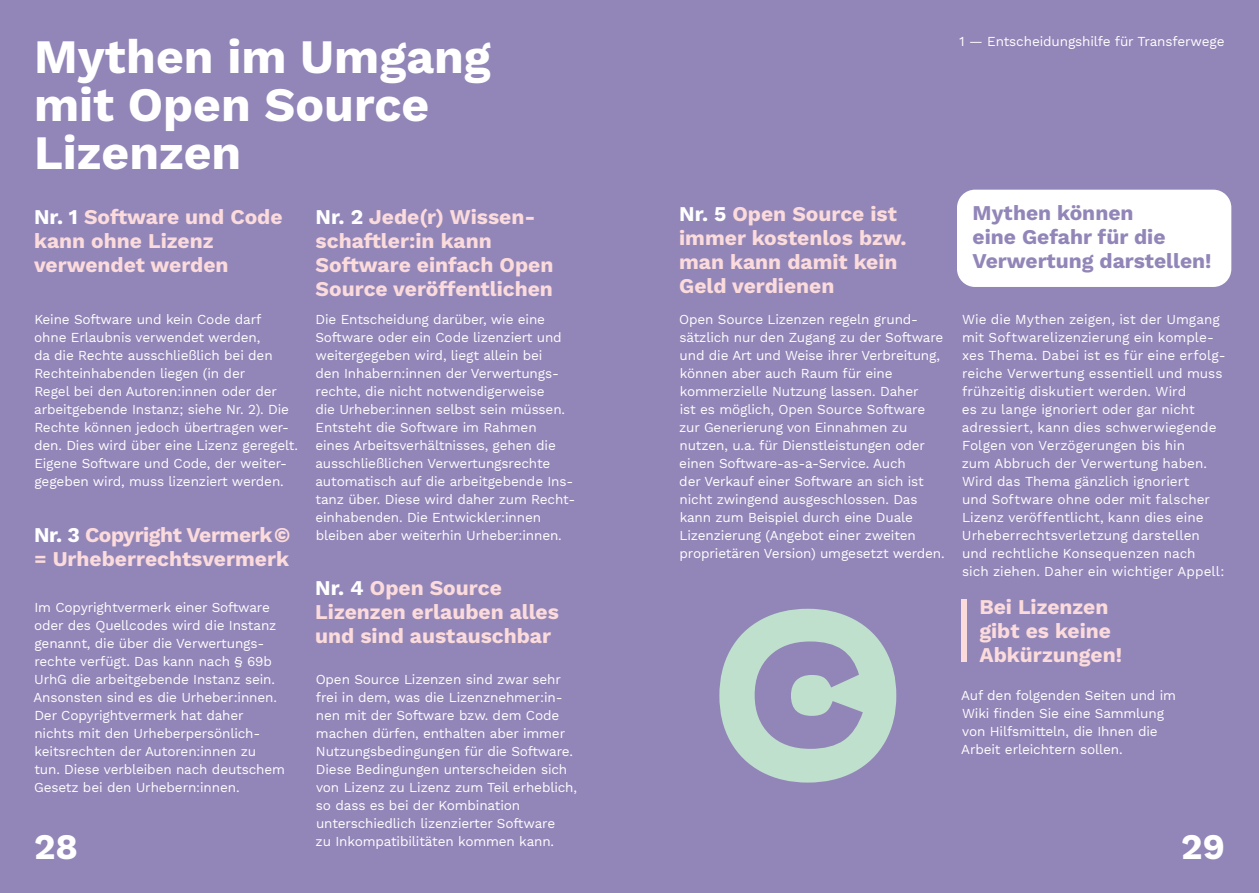
<style>
.page{position:relative;width:1259px;height:893px;background:#fff}
.page>*{position:absolute;margin:0;border:0;box-sizing:border-box;transform-origin:0 0}
.t1{font:700 48px/48px "Work Sans";color:#fff}
.t2{font:700 36px "Work Sans";color:#fff}
.t3{font:700 21px/24px "Work Sans";color:#fbdbdb}
.t4{font:700 21px/24px "Work Sans";color:#9285b8}
.t5{font:13.5px/18px "Work Sans";letter-spacing:-.01em;color:#fff}
.s1{color:#fff}
</style>
<div class="page">
<div style="left:0;top:0;width:629px;height:893px;background:#9285b8"></div>
<div style="left:629px;top:0;width:630px;height:893px;background:#9285b8"></div>
<div style="left:961px;top:599px;width:6px;height:62px;background:#fbdbdb"></div>
<div style="left:957px;top:190px;width:274px;height:97px;background:#fff;border-radius:18px"></div>
<svg style="left:719px;top:609px;width:177px;height:174px"></svg>
<h1 class="t1" style="left:34px;top:31px;width:458px">Mythen im Umgang mit Open Source<br>Lizenzen</h1>
<h3 class="t3" style="left:34px;top:204px;width:250px"><span class="s1">Nr. 1</span> Software und Code kann ohne Lizenz verwendet werden</h3>
<h3 class="t3" style="left:316px;top:204px;width:239px"><span class="s1">Nr. 2</span> Jede(r) Wissen&shy;schaftler:in kann<br>Software einfach Open<br>Source veröffentlichen</h3>
<p class="t5" style="left:959px;top:33px;width:267px">1 — Entscheidungshilfe für Transferwege</p>
<h3 class="t3" style="left:679px;top:202px;width:229px"><span class="s1">Nr. 5</span> Open Source ist immer kostenlos bzw. man kann damit kein<br>Geld verdienen</h3>
<h3 class="t4" style="left:972px;top:200px;width:240px">Mythen können<br>eine Gefahr für die<br>Verwertung darstellen!</h3>
<p class="t5" style="left:315px;top:311px;width:261px">Die Entscheidung darüber, wie eine Software oder ein Code lizenziert und weitergegeben wird, liegt allein bei<br>den Inhabern:innen der Verwertungs&shy;rechte, die nicht notwendigerweise<br>die Urheber:innen selbst sein müssen.<br>Entsteht die Software im Rahmen<br>eines Arbeitsverhältnisses, gehen die ausschließlichen Verwertungsrechte automatisch auf die arbeitgebende Ins&shy;tanz über. Diese wird daher zum Recht&shy;einhabenden. Die Entwickler:innen bleiben aber weiterhin Urheber:innen.</p>
<p class="t5" style="left:679px;top:311px;width:267px">Open Source Lizenzen regeln grund&shy;sätzlich nur den Zugang zu der Software und die Art und Weise ihrer Verbreitung, können aber auch Raum für eine kommerzielle Nutzung lassen. Daher<br>ist es möglich, Open Source Software zur Generierung von Einnahmen zu nutzen, u.a. für Dienstleistungen oder einen Software-as-a-Service. Auch<br>der Verkauf einer Software an sich ist nicht zwingend ausgeschlossen. Das kann zum Beispiel durch eine Duale Lizenzierung (Angebot einer zweiten proprietären Version) umgesetzt werden.</p>
<p class="t5" style="left:34px;top:311px;width:265px">Keine Software und kein Code darf<br>ohne Erlaubnis verwendet werden,<br>da die Rechte ausschließlich bei den Rechteinhabenden liegen (in der<br>Regel bei den Autoren:innen oder der arbeitgebende Instanz; siehe Nr. 2). Die Rechte können jedoch übertragen wer&shy;den. Dies wird über eine Lizenz geregelt.<br>Eigene Software und Code, der weiter&shy;gegeben wird, muss lizenziert werden.</p>
<p class="t5" style="left:961px;top:311px;width:265px">Wie die Mythen zeigen, ist der Umgang mit Softwarelizenzierung ein komple&shy;xes Thema. Dabei ist es für eine erfolg&shy;reiche Verwertung essentiell und muss frühzeitig diskutiert werden. Wird<br>es zu lange ignoriert oder gar nicht adressiert, kann dies schwerwiegende Folgen von Verzögerungen bis hin<br>zum Abbruch der Verwertung haben.<br>Wird das Thema gänzlich ignoriert<br>und Software ohne oder mit falscher Lizenz veröffentlicht, kann dies eine Urheberrechtsverletzung darstellen und rechtliche Konsequenzen nach<br>sich ziehen. Daher ein wichtiger Appell:</p>
<h3 class="t3" style="left:34px;top:522px;width:258px"><span class="s1">Nr. 3</span> Copyright Vermerk© = Urheberrechtsvermerk</h3>
<h3 class="t3" style="left:315px;top:575px;width:245px"><span class="s1">Nr. 4</span> Open Source<br>Lizenzen erlauben alles und sind austauschbar</h3>
<h3 class="t3" style="left:979px;top:594px;width:144px">Bei Lizenzen gibt es keine<br>Abkürzungen!</h3>
<p class="t5" style="left:34px;top:599px;width:253px">Im Copyrightvermerk einer Software oder des Quellcodes wird die Instanz genannt, die über die Verwertungs&shy;rechte verfügt. Das kann nach § 69b UrhG die arbeitgebende Instanz sein.<br>Ansonsten sind es die Urheber:innen.<br>Der Copyrightvermerk hat daher nichts mit den Urheberpersönlich&shy;keitsrechten der Autoren:innen zu<br>tun. Diese verbleiben nach deutschem Gesetz bei den Urhebern:innen.</p>
<p class="t5" style="left:316px;top:671px;width:263px">Open Source Lizenzen sind zwar sehr frei in dem, was die Lizenznehmer:in&shy;nen mit der Software bzw. dem Code machen dürfen, enthalten aber immer Nutzungsbedingungen für die Software.<br>Diese Bedingungen unterscheiden sich von Lizenz zu Lizenz zum Teil erheblich, so dass es bei der Kombination unterschiedlich lizenzierter Software<br>zu Inkompatibilitäten kommen kann.</p>
<p class="t5" style="left:961px;top:687px;width:216px">Auf den folgenden Seiten und im<br>Wiki finden Sie eine Sammlung von Hilfsmitteln, die Ihnen die<br>Arbeit erleichtern sollen.</p>
<h2 class="t2" style="left:34px;top:819px;width:46px">28</h2>
<h2 class="t2" style="left:1181px;top:819px;width:45px">29</h2>
</div>
